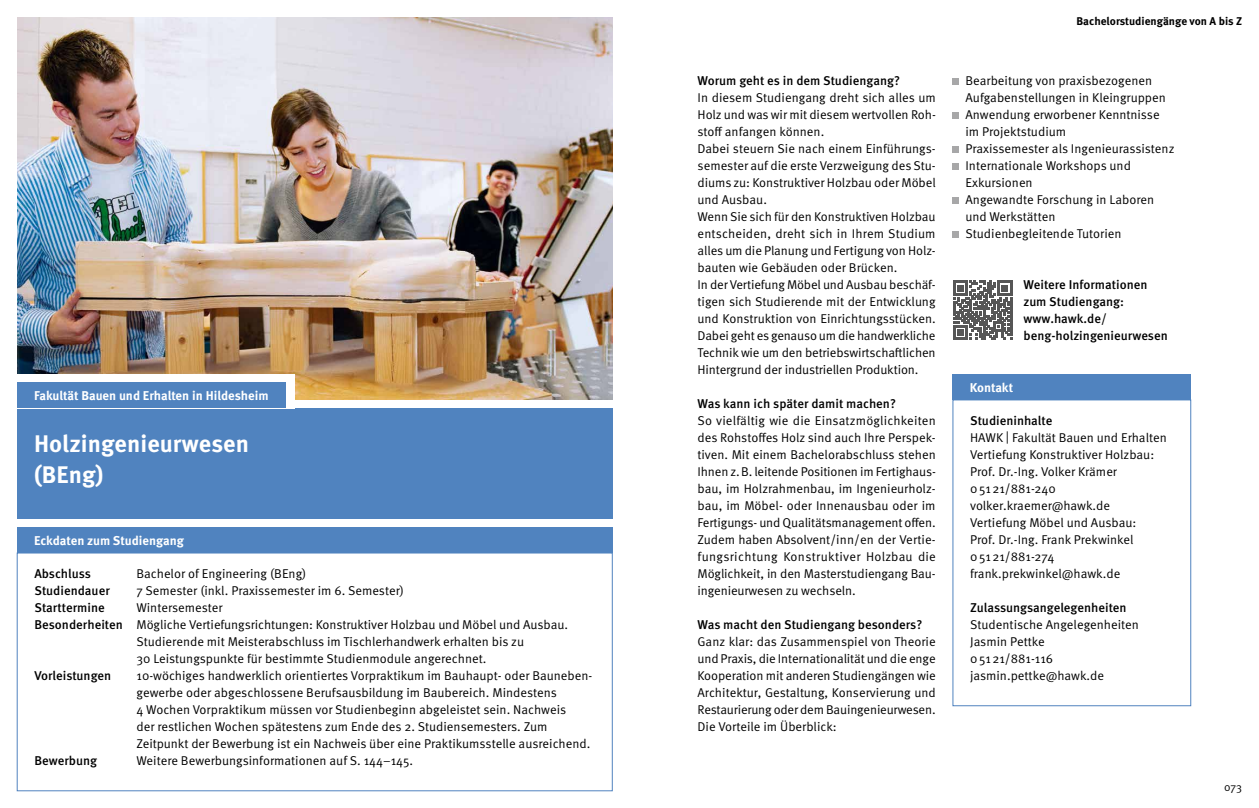
<style>
.page{position:relative;width:1259px;height:808px;background:#fff}
.page>*{position:absolute;margin:0;border:0;box-sizing:border-box;transform-origin:0 0}
.t1{font:700 24px/31.5px "Meta Pro";letter-spacing:.005em;color:#fff}
.t2{font:12.75px/17px "Meta Pro Norm";letter-spacing:-.005em;color:#000}
.t3{font:500 12.75px/17px "Meta Pro";color:#000}
.t4{font:700 12.75px "Meta Pro";color:#fff}
.t5{font:700 11.25px "Meta Pro";color:#000}
.t6{font:11.25px "Meta Pro Norm";color:#000}
.s1{font-family:"Meta Pro";font-weight:500}
</style>
<div class="page">
<img style="left:17px;top:17px;width:595px;height:383px">
<div style="left:952px;top:374px;width:239px;height:26px;background:#5083bf"></div>
<div style="left:952px;top:400px;width:239px;height:306px;border:1px solid #5083bf"></div>
<div style="left:17px;top:527px;width:595px;height:26px;background:#5083bf"></div>
<div style="left:17px;top:553px;width:595px;height:238px;border:1px solid #5083bf"></div>
<div style="left:17px;top:408px;width:595px;height:111px;background:#5083bf"></div>
<div style="left:17px;top:374px;width:277px;height:34px;background:#fff"></div>
<div style="left:17px;top:383px;width:269px;height:25px;background:#5083bf"></div>
<svg style="left:953px;top:281px;width:59px;height:59px"></svg>
<div style="left:952px;top:79px;width:7px;height:6px;background:#a7a7a8"></div>
<div style="left:952px;top:113px;width:7px;height:6px;background:#a7a7a8"></div>
<div style="left:952px;top:147px;width:7px;height:6px;background:#a7a7a8"></div>
<div style="left:952px;top:164px;width:7px;height:6px;background:#a7a7a8"></div>
<div style="left:952px;top:198px;width:7px;height:6px;background:#a7a7a8"></div>
<div style="left:952px;top:232px;width:7px;height:6px;background:#a7a7a8"></div>
<p class="t4" style="left:34px;top:386px;width:236px">Fakultät Bauen und Erhalten in Hildesheim</p>
<h1 class="t1" style="left:34px;top:426px;width:216px">Holzingenieurwesen (BEng)</h1>
<p class="t4" style="left:34px;top:530px;width:152px">Eckdaten zum Studiengang</p>
<p class="t3" style="left:34px;top:565px;width:58px">Abschluss</p>
<p class="t2" style="left:136px;top:565px;width:171px">Bachelor of Engineering (BEng)</p>
<p class="t3" style="left:34px;top:582px;width:77px">Studiendauer</p>
<p class="t2" style="left:136px;top:582px;width:269px">7 Semester (inkl. Praxissemester im 6. Semester)</p>
<p class="t3" style="left:34px;top:599px;width:72px">Starttermine</p>
<p class="t2" style="left:136px;top:599px;width:88px">Wintersemester</p>
<p class="t2" style="left:34px;top:616px;width:535px"><span class="s1">Besonderheiten</span> Mögliche Vertiefungsrichtungen: Konstruktiver Holzbau und Möbel und Ausbau.</p>
<p class="t2" style="left:136px;top:633px;width:389px">Studierende mit Meisterabschluss im Tischlerhandwerk erhalten bis zu</p>
<p class="t2" style="left:136px;top:650px;width:351px">30 Leistungspunkte für bestimmte Studienmodule angerechnet.</p>
<p class="t3" style="left:34px;top:667px;width:78px">Vorleistungen</p>
<p class="t2" style="left:136px;top:667px;width:456px">10-wöchiges handwerklich orientiertes Vorpraktikum im Bauhaupt- oder Bauneben&shy;gewerbe oder abgeschlossene Berufsausbildung im Baubereich. Mindestens<br>4 Wochen Vorpraktikum müssen vor Studienbeginn abgeleistet sein. Nachweis<br>der restlichen Wochen spätestens zum Ende des 2. Studiensemesters. Zum Zeitpunkt der Bewerbung ist ein Nachweis über eine Praktikumsstelle ausreichend.</p>
<p class="t3" style="left:34px;top:752px;width:64px">Bewerbung</p>
<p class="t2" style="left:136px;top:752px;width:278px">Weitere Bewerbungsinformationen auf S. 144–145.</p>
<p class="t3" style="left:697px;top:71px;width:204px">Worum geht es in dem Studiengang?</p>
<p class="t2" style="left:697px;top:88px;width:240px">In diesem Studiengang dreht sich alles um Holz und was wir mit diesem wertvollen Roh&shy;stoff anfangen können.<br>Dabei steuern Sie nach einem Einführungs&shy;semester auf die erste Verzweigung des Stu&shy;diums zu: Konstruktiver Holzbau oder Möbel und Ausbau.<br>Wenn Sie sich für den Konstruktiven Holzbau entscheiden, dreht sich in Ihrem Studium alles um die Planung und Fertigung von Holz&shy;bauten wie Gebäuden oder Brücken.<br>In der Vertiefung Möbel und Ausbau beschäf&shy;tigen sich Studierende mit der Entwicklung und Konstruktion von Einrichtungsstücken.<br>Dabei geht es genauso um die handwerkliche Technik wie um den betriebswirtschaftlichen Hintergrund der industriellen Produktion.</p>
<p class="t3" style="left:697px;top:394px;width:200px">Was kann ich später damit machen?</p>
<p class="t2" style="left:697px;top:412px;width:240px;text-align:justify">So vielfältig wie die Einsatzmöglichkeiten des Rohstoffes Holz sind auch Ihre Perspek&shy;tiven. Mit einem Bachelorabschluss stehen Ihnen z.B. leitende Positionen im Fertighaus&shy;bau, im Holzrahmenbau, im Ingenieurholz&shy;bau, im Möbel- oder Innenausbau oder im Fertigungs- und Qualitätsmanagement offen.<br>Zudem haben Absolvent/inn/en der Vertie&shy;fungsrichtung Konstruktiver Holzbau die Möglichkeit, in den Masterstudiengang Bau&shy;ingenieurwesen zu wechseln.</p>
<p class="t3" style="left:697px;top:616px;width:226px">Was macht den Studiengang besonders?</p>
<p class="t2" style="left:697px;top:633px;width:240px;text-align:justify">Ganz klar: das Zusammenspiel von Theorie und Praxis, die Internationalität und die enge Kooperation mit anderen Studiengängen wie Architektur, Gestaltung, Konservierung und Restaurierung oder dem Bauingenieurwesen.<br>Die Vorteile im Überblick:</p>
<p class="t5" style="left:1076px;top:13px;width:167px">Bachelorstudiengänge von A bis Z</p>
<p class="t2" style="left:965px;top:71px;width:210px">Bearbeitung von praxisbezogenen<br>Aufgabenstellungen in Kleingruppen<br>Anwendung erworbener Kenntnisse im Projektstudium<br>Praxissemester als Ingenieurassistenz<br>Internationale Workshops und<br>Exkursionen<br>Angewandte Forschung in Laboren und Werkstätten<br>Studienbegleitende Tutorien</p>
<p class="t3" style="left:1023px;top:275px;width:146px">Weitere Informationen zum Studiengang: www.hawk.de/ beng-holzingenieurwesen</p>
<p class="t4" style="left:969px;top:377px;width:45px">Kontakt</p>
<p class="t3" style="left:970px;top:411px;width:84px">Studieninhalte</p>
<p class="t2" style="left:970px;top:428px;width:198px">HAWK | Fakultät Bauen und Erhalten<br>Vertiefung Konstruktiver Holzbau:<br>Prof. Dr.-Ing. Volker Krämer<br>05121/881-240 volker.kraemer@hawk.de<br>Vertiefung Möbel und Ausbau:<br>Prof. Dr.-Ing. Frank Prekwinkel<br>05121/881-274 frank.prekwinkel@hawk.de</p>
<p class="t3" style="left:970px;top:599px;width:158px">Zulassungsangelegenheiten</p>
<p class="t2" style="left:970px;top:616px;width:170px">Studentische Angelegenheiten<br>Jasmin Pettke<br>05121/881-116 jasmin.pettke@hawk.de</p>
<p class="t6" style="left:1224px;top:778px;width:19px">073</p>
</div>
